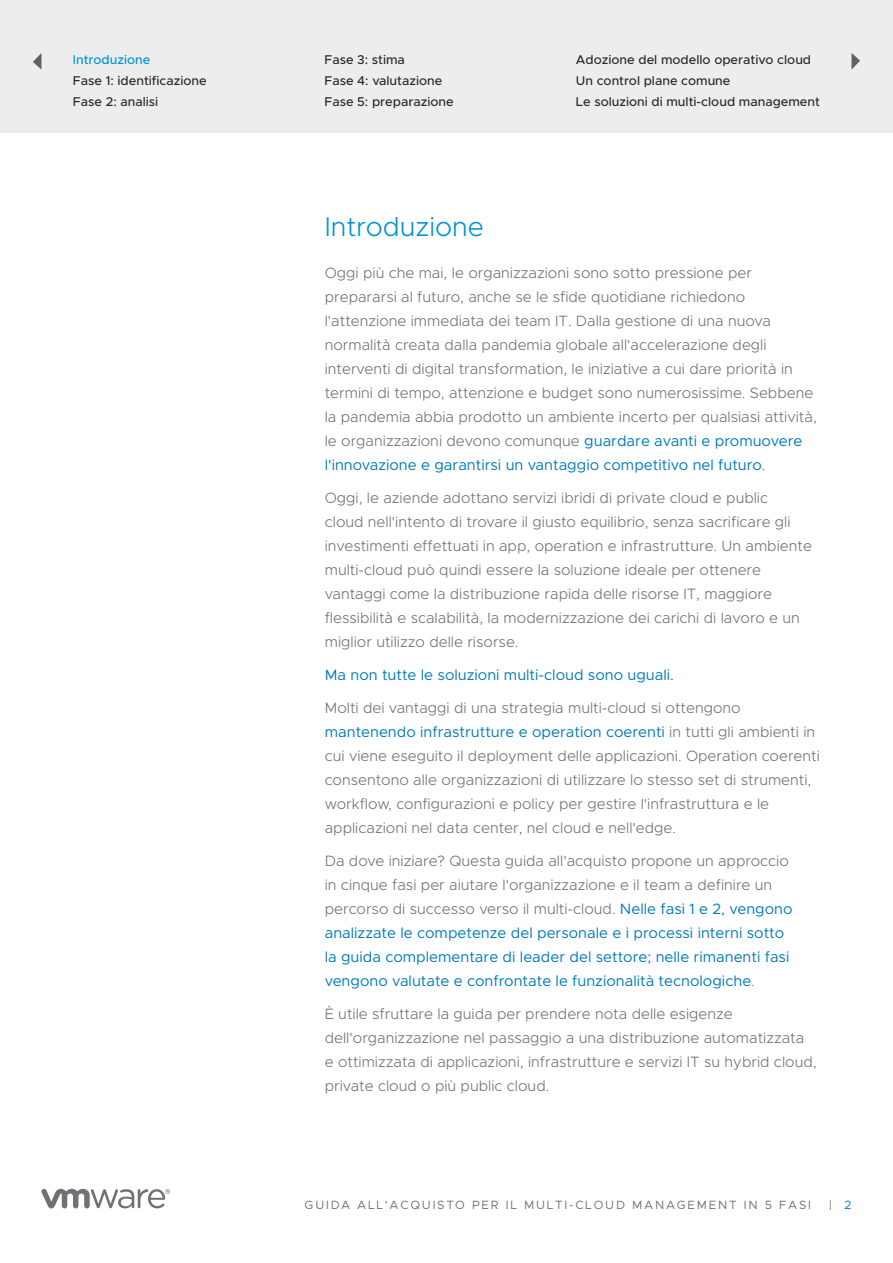
<style>
.page{position:relative;width:893px;height:1263px;background:#fff}
.page>*{position:absolute;margin:0;border:0;box-sizing:border-box;transform-origin:0 0}
.t1{font:300 27px "Metropolis";color:#0091d9}
.t2{font:300 15px/24px "Metropolis";color:#717074}
.t3{font:15px/24px "Metropolis";color:#007ab8}
.t4{font:500 12.75px/21px "Metropolis";color:#282828}
.t5{font:500 12.75px "Metropolis";color:#0091da}
.t6{font:12px "Metropolis";letter-spacing:.15em;color:#717074}
.s1{font-weight:400;color:#007ab8}
.s2{color:#00818f}
.s3{font-weight:300;color:#717074}
.s4{color:#007ab8}
</style>
<div class="page">
<svg style="left:41px;top:1189px;width:129px;height:19px"></svg>
<div style="left:0;top:0;width:893px;height:133px;background:#ededed"></div>
<svg style="left:33px;top:53px;width:8px;height:16px"></svg>
<svg style="left:851px;top:53px;width:9px;height:17px"></svg>
<p class="t5" style="left:73px;top:52px;width:79px">Introduzione</p>
<p class="t4" style="left:73px;top:70px;width:135px">Fase 1: identificazione<br>Fase 2: analisi</p>
<p class="t4" style="left:324px;top:49px;width:131px">Fase 3: stima<br>Fase 4: valutazione<br>Fase 5: preparazione</p>
<p class="t4" style="left:576px;top:49px;width:246px">Adozione del modello operativo cloud<br>Un control plane comune<br>Le soluzioni di multi-cloud management</p>
<h1 class="t1" style="left:325px;top:209px;width:161px">Introduzione</h1>
<p class="t2" style="left:325px;top:260px;width:494px">Oggi più che mai, le organizzazioni sono sotto pressione per prepararsi al futuro, anche se le sfide quotidiane richiedono l'attenzione immediata dei team IT. Dalla gestione di una nuova normalità creata dalla pandemia globale all'accelerazione degli interventi di digital transformation, le iniziative a cui dare priorità in termini di tempo, attenzione e budget sono numerosissime. Sebbene la pandemia abbia prodotto un ambiente incerto per qualsiasi attività, le organizzazioni devono comunque <span class="s1">guardare avanti e promuovere l'innovazione e garantirsi un vantaggio competitivo nel futuro</span><span class="s2">.</span></p>
<p class="t2" style="left:325px;top:485px;width:489px">Oggi, le aziende adottano servizi ibridi di private cloud e public<br>cloud nell'intento di trovare il giusto equilibrio, senza sacrificare gli investimenti effettuati in app, operation e infrastrutture. Un ambiente multi-cloud può quindi essere la soluzione ideale per ottenere vantaggi come la distribuzione rapida delle risorse IT, maggiore flessibilità e scalabilità, la modernizzazione dei carichi di lavoro e un miglior utilizzo delle risorse.</p>
<p class="t3" style="left:325px;top:662px;width:351px">Ma non tutte le soluzioni multi-cloud sono uguali<span class="s2">.</span></p>
<p class="t2" style="left:325px;top:695px;width:497px">Molti dei vantaggi di una strategia multi-cloud si ottengono <span class="s1">mantenendo infrastrutture e operation coerenti</span> in tutti gli ambienti in cui viene eseguito il deployment delle applicazioni. Operation coerenti consentono alle organizzazioni di utilizzare lo stesso set di strumenti, workflow, configurazioni e policy per gestire l'infrastruttura e le applicazioni nel data center, nel cloud e nell'edge.</p>
<p class="t3" style="left:325px;top:848px;width:469px"><span class="s3">Da dove iniziare? Questa guida all'acquisto propone un approccio in cinque fasi per aiutare l'organizzazione e il team a definire un percorso di successo verso il multi-cloud.</span> Nelle fasi 1 e 2, vengono analizzate le competenze del personale e i processi interni sotto la guida complementare di leader del settore; nelle rimanenti fasi vengono valutate e confrontate le funzionalità tecnologiche<span class="s3">.</span></p>
<p class="t2" style="left:325px;top:1001px;width:493px">È utile sfruttare la guida per prendere nota delle esigenze dell'organizzazione nel passaggio a una distribuzione automatizzata e ottimizzata di applicazioni, infrastrutture e servizi IT su hybrid cloud, private cloud o più public cloud.</p>
<p class="t6" style="left:305px;top:1197px;width:508px">GUIDA ALL'ACQUISTO PER IL MULTI-CLOUD MANAGEMENT IN 5 FASI</p>
<p class="t6" style="left:829px;top:1197px;width:24px">| <span class="s4">2</span></p>
</div>
